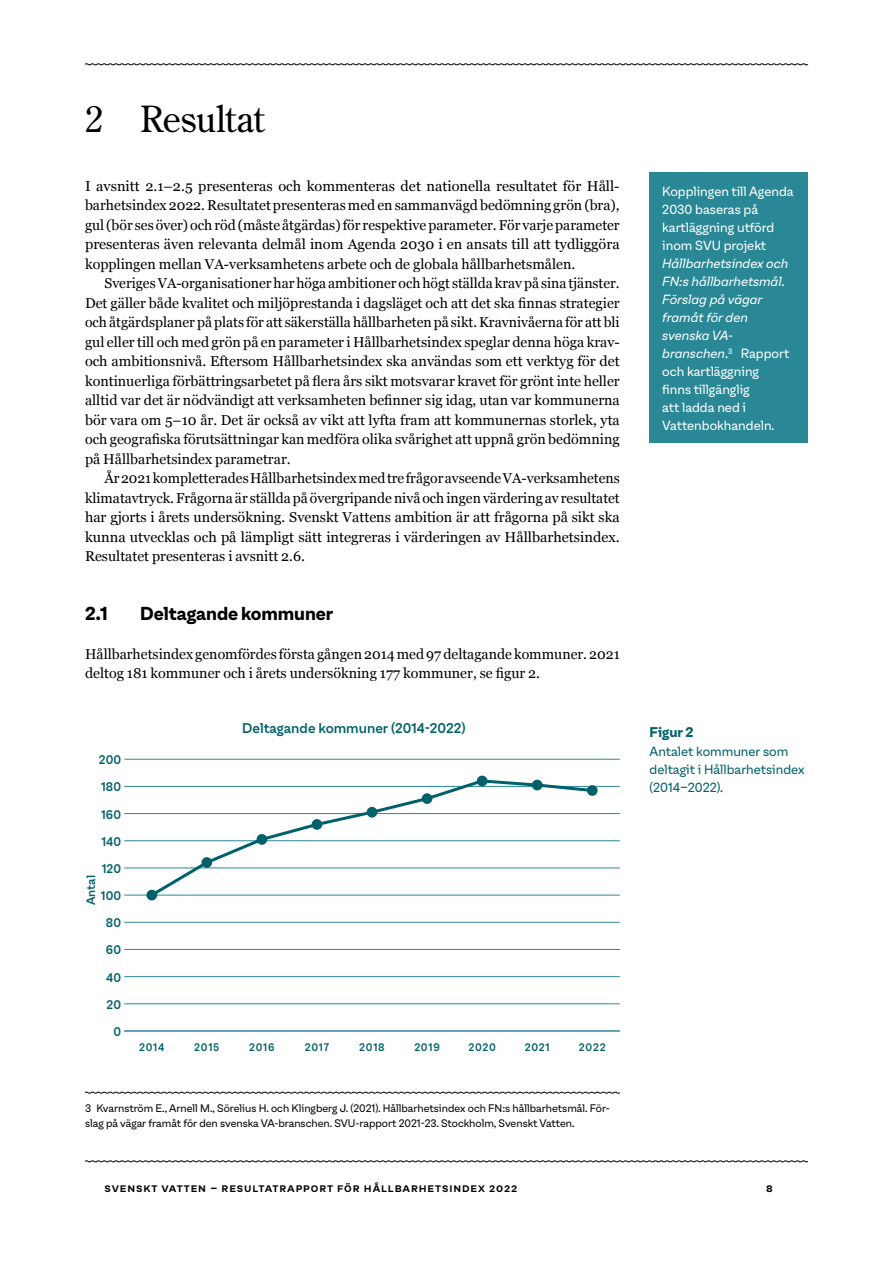
<style>
.page{position:relative;width:893px;height:1263px;background:#fff}
.page>*{position:absolute;margin:0;border:0;box-sizing:border-box;transform-origin:0 0}
.t1{font:36px "Century Old Style Std";letter-spacing:-.01em;color:#000}
.t2{font:700 18px "Oli Grotesk L";letter-spacing:-.005em;color:#000}
.t3{font:14.25px/19.5px "Georgia";color:#000;text-align:justify}
.t4{font:500 13.65px "Oli Grotesk L";color:#00616a}
.t5{font:700 13.5px "Oli Grotesk L";color:#00616a}
.t6{font:italic 12.75px/18px "Oli Grotesk L";color:#fff}
.t7{font:12.75px/18px "Oli Grotesk L";color:#fff}
.t8{font:12.75px/18px "Oli Grotesk L";color:#00616a}
.t9{font:500 12px "Oli Grotesk L";letter-spacing:.075em;color:#000}
.t10{font:500 12px "Oli Grotesk L";color:#00616a}
.t11{font:500 11.55px "Oli Grotesk L";color:#00616a}
.t12{font:10.5px/15px "Oli Grotesk L";color:#000}
.t13{font:500 10.5px "Oli Grotesk L";letter-spacing:.07em;color:#00616a}
.s1{font-style:normal}
</style>
<div class="page">
<hr style="left:124px;top:1031px;width:496px;height:1px;background:#2a8896">
<hr style="left:124px;top:1003px;width:496px;height:1px;background:#2a8896">
<hr style="left:124px;top:976px;width:496px;height:1px;background:#2a8896">
<hr style="left:124px;top:949px;width:496px;height:1px;background:#2a8896">
<hr style="left:124px;top:922px;width:496px;height:1px;background:#2a8896">
<hr style="left:124px;top:895px;width:496px;height:1px;background:#2a8896">
<hr style="left:124px;top:868px;width:496px;height:1px;background:#2a8896">
<hr style="left:124px;top:840px;width:496px;height:1px;background:#2a8896">
<hr style="left:124px;top:813px;width:496px;height:1px;background:#2a8896">
<hr style="left:124px;top:786px;width:496px;height:1px;background:#2a8896">
<hr style="left:124px;top:759px;width:496px;height:1px;background:#2a8896">
<svg style="left:148px;top:777px;width:447px;height:122px"></svg>
<div style="left:146px;top:890px;width:11px;height:10px;background:#00616a;border-radius:50%"></div>
<div style="left:201px;top:857px;width:11px;height:11px;background:#00616a;border-radius:50%"></div>
<div style="left:257px;top:834px;width:10px;height:11px;background:#00616a;border-radius:50%"></div>
<div style="left:312px;top:819px;width:10px;height:11px;background:#00616a;border-radius:50%"></div>
<div style="left:367px;top:807px;width:10px;height:10px;background:#00616a;border-radius:50%"></div>
<div style="left:422px;top:793px;width:10px;height:11px;background:#00616a;border-radius:50%"></div>
<div style="left:477px;top:776px;width:10px;height:10px;background:#00616a;border-radius:50%"></div>
<div style="left:532px;top:780px;width:10px;height:10px;background:#00616a;border-radius:50%"></div>
<div style="left:587px;top:785px;width:11px;height:11px;background:#00616a;border-radius:50%"></div>
<svg style="left:84px;top:1091px;width:536px;height:3px"></svg>
<div style="left:649px;top:172px;width:159px;height:271px;background:#2a8896"></div>
<svg style="left:85px;top:1160px;width:723px;height:2px"></svg>
<svg style="left:85px;top:63px;width:723px;height:3px"></svg>
<h1 class="t1" style="left:85px;top:96px;width:181px">2 Resultat</h1>
<p class="t3" style="left:85px;top:175px;width:536px">I avsnitt 2.1–2.5 presenteras och kommenteras det nationella resultatet för Håll&shy;barhetsindex 2022. Resultatet presenteras med en sammanvägd bedömning grön (bra), gul (bör ses över) och röd (måste åtgärdas) för respektive parameter. För varje parameter presenteras även relevanta delmål inom Agenda 2030 i en ansats till att tydliggöra kopplingen mellan VA-verksamhetens arbete och de globala hållbarhetsmålen.</p>
<p class="t3" style="left:85px;top:273px;width:536px;text-indent:20px">Sveriges VA-organisationer har höga ambitioner och högt ställda krav på sina tjänster.<br>Det gäller både kvalitet och miljöprestanda i dagsläget och att det ska finnas strategier och åtgärdsplaner på plats för att säkerställa hållbarheten på sikt. Kravnivåerna för att bli gul eller till och med grön på en parameter i Hållbarhetsindex speglar denna höga krav&shy;och ambitionsnivå. Eftersom Hållbarhetsindex ska användas som ett verktyg för det kontinuerliga förbättringsarbetet på flera års sikt motsvarar kravet för grönt inte heller alltid var det är nödvändigt att verksamheten befinner sig idag, utan var kommunerna bör vara om 5–10 år. Det är också av vikt att lyfta fram att kommunernas storlek, yta och geografiska förutsättningar kan medföra olika svårighet att uppnå grön bedömning på Hållbarhetsindex parametrar.</p>
<p class="t3" style="left:85px;top:468px;width:536px;text-indent:20px">År 2021 kompletterades Hållbarhetsindex med tre frågor avseende VA-verksamhetens klimatavtryck. Frågorna är ställda på övergripande nivå och ingen värdering av resultatet har gjorts i årets undersökning. Svenskt Vattens ambition är att frågorna på sikt ska kunna utvecklas och på lämpligt sätt integreras i värderingen av Hållbarhetsindex.<br>Resultatet presenteras i avsnitt 2.6.</p>
<p class="t2" style="left:85px;top:599px;width:24px">2.1</p>
<p class="t2" style="left:140px;top:599px;width:195px">Deltagande kommuner</p>
<p class="t3" style="left:85px;top:643px;width:536px">Hållbarhetsindex genomfördes första gången 2014 med 97 deltagande kommuner. 2021 deltog 181 kommuner och i årets undersökning 177 kommuner, se figur 2.</p>
<p class="t10" style="left:99px;top:750px;width:24px">200</p>
<p class="t10" style="left:101px;top:778px;width:21px">180</p>
<p class="t10" style="left:101px;top:805px;width:21px">160</p>
<p class="t10" style="left:101px;top:832px;width:21px">140</p>
<p class="t10" style="left:102px;top:859px;width:21px">120</p>
<p class="t11" style="left:82px;top:905px;width:31px;rotate:-90deg">Antal</p>
<p class="t10" style="left:101px;top:886px;width:22px">100</p>
<p class="t10" style="left:106px;top:913px;width:17px">80</p>
<p class="t10" style="left:106px;top:941px;width:17px">60</p>
<p class="t10" style="left:106px;top:968px;width:16px">40</p>
<p class="t10" style="left:107px;top:995px;width:16px">20</p>
<p class="t10" style="left:113px;top:1022px;width:9px">0</p>
<p class="t4" style="left:242px;top:717px;width:225px">Deltagande kommuner (2014-2022)</p>
<p class="t13" style="left:139px;top:1039px;width:27px">2014</p>
<p class="t13" style="left:194px;top:1039px;width:27px">2015</p>
<p class="t13" style="left:249px;top:1039px;width:27px">2016</p>
<p class="t13" style="left:305px;top:1039px;width:26px">2017</p>
<p class="t13" style="left:359px;top:1039px;width:27px">2018</p>
<p class="t13" style="left:414px;top:1039px;width:27px">2019</p>
<p class="t13" style="left:468px;top:1039px;width:29px">2020</p>
<p class="t13" style="left:525px;top:1039px;width:26px">2021</p>
<p class="t13" style="left:579px;top:1039px;width:28px">2022</p>
<p class="t12" style="left:85px;top:1100px;width:526px">3 Kvarnström E., Arnell M., Sörelius H. och Klingberg J. (2021). Hållbarhetsindex och FN:s hållbarhetsmål. För&shy;slag på vägar framåt för den svenska VA-branschen. SVU-rapport 2021-23. Stockholm, Svenskt Vatten.</p>
<p class="t7" style="left:662px;top:181px;width:133px">Kopplingen till Agenda<br>2030 baseras på kartläggning utförd inom SVU projekt</p>
<p class="t6" style="left:662px;top:253px;width:128px">Hållbarhetsindex och<br>FN:s hållbarhetsmål<span class="s1">.<br></span>Förslag på vägar framåt för den svenska VA&shy;branschen<span class="s1">.</span><sup>3</sup> <span class="s1">Rapport och kartläggning finns tillgänglig<br>att ladda ned i<br>Vattenbokhandeln.</span></p>
<p class="t5" style="left:649px;top:721px;width:46px">Figur 2</p>
<p class="t8" style="left:649px;top:741px;width:156px">Antalet kommuner som deltagit i Hållbarhetsindex (2014–2022).</p>
<p class="t9" style="left:105px;top:1178px;width:414px">Svenskt vatten – Resultatrapport för Hållbarhetsindex 2022</p>
<p class="t9" style="left:766px;top:1178px;width:8px">8</p>
</div>
